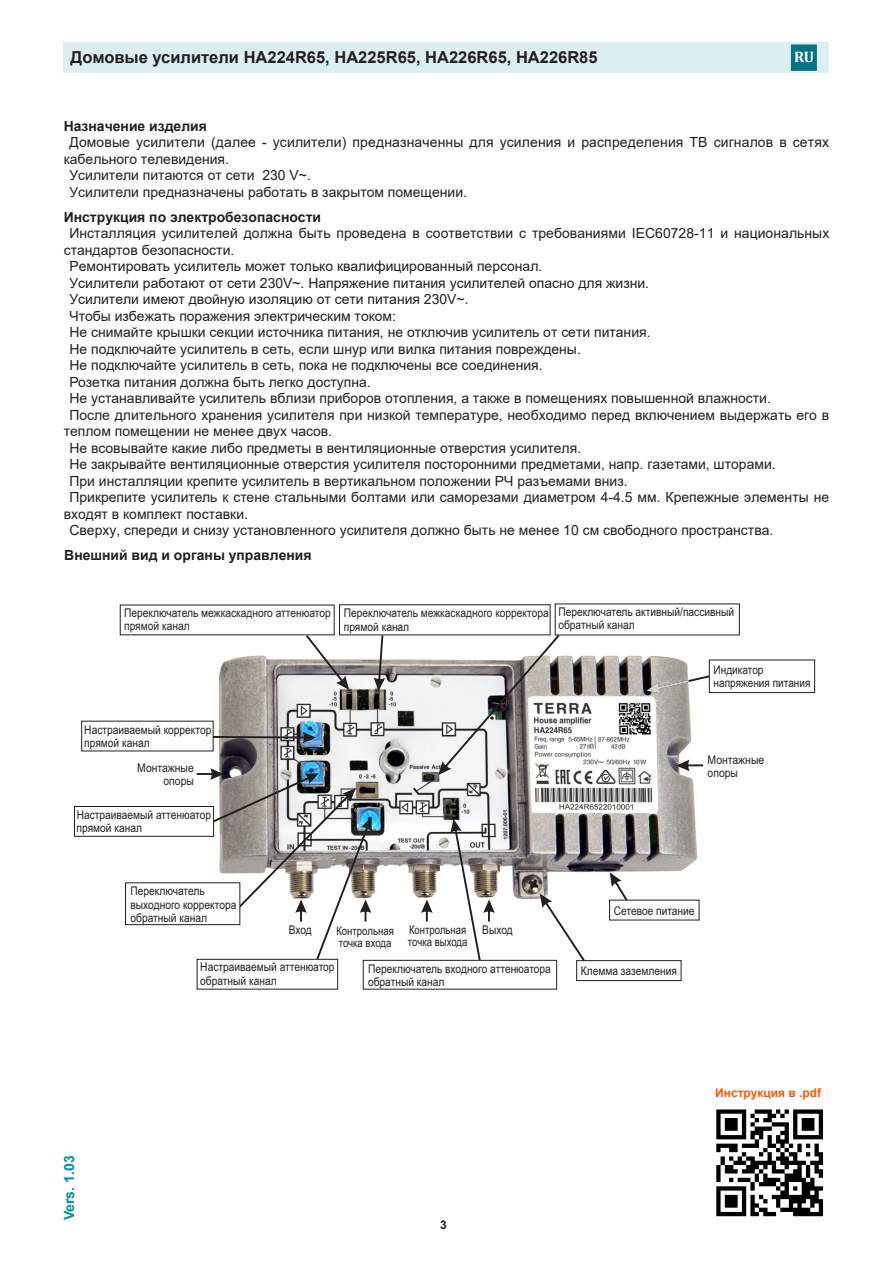
<style>
.page{position:relative;width:893px;height:1263px;background:#fff}
.page>*{position:absolute;margin:0;border:0;box-sizing:border-box;transform-origin:0 0}
.t1{font:700 16.5px "Arial";color:#231f20}
.t2{font:700 15.3px "Cambria";color:#fff}
.t3{font:700 14.1px "Arial";color:#008da8}
.heading_1{font:13.95px/16.5px "Arial";color:#231f20}
.Body_Text_2{font:13.95px "Arial";color:#231f20}
.Body_Text_2-2{font:700 13.95px "Arial";color:#231f20}
.heading_2{font:700 13.95px "Arial";color:#231f20}
.t4{font:12px/13.4px "Arial";color:#231f20;scale:.85 1}
.t5{font:12px/13.4px "Arial";color:#231f20;text-align:right;scale:.87 1}
.t6{font:12px/13.4px "Arial";color:#231f20;scale:.84 1}
.t7{font:12px/12px "Arial";color:#231f20;scale:.8 1}
.t8{font:700 12px "Arial";color:#ff5700}
.t9{font:700 12px "Arial";color:#231f20}
.t10{font:11.85px "Arial";color:#231f20;scale:.81 1}
</style>
<div class="page">
<div style="left:64px;top:43px;width:765px;height:30px;background:#ddeef3"></div>
<div style="left:791px;top:44px;width:26px;height:27px;background:#017384;border:2px solid #017384"></div>
<svg style="left:716px;top:1109px;width:107px;height:107px"></svg>
<img style="left:218px;top:655px;width:480px;height:267px">
<div style="left:74px;top:806px;width:140px;height:31px;border:1px solid #231f20"></div>
<svg style="left:540px;top:893px;width:45px;height:68px"></svg>
<svg style="left:610px;top:872px;width:18px;height:28px"></svg>
<svg style="left:374px;top:635px;width:11px;height:56px"></svg>
<svg style="left:438px;top:635px;width:122px;height:140px"></svg>
<svg style="left:306px;top:635px;width:43px;height:55px"></svg>
<svg style="left:450px;top:819px;width:45px;height:141px"></svg>
<svg style="left:421px;top:899px;width:12px;height:22px"></svg>
<svg style="left:213px;top:732px;width:103px;height:11px"></svg>
<svg style="left:197px;top:768px;width:175px;height:194px"></svg>
<svg style="left:676px;top:760px;width:27px;height:11px"></svg>
<div style="left:339px;top:604px;width:211px;height:31px;border:1px solid #231f20"></div>
<div style="left:709px;top:660px;width:106px;height:33px;border:1px solid #231f20"></div>
<svg style="left:647px;top:675px;width:62px;height:18px"></svg>
<div style="left:126px;top:883px;width:114px;height:42px;background:#fff"></div>
<div style="left:125px;top:882px;width:115px;height:43px;border:1px solid #231f20"></div>
<div style="left:576px;top:960px;width:105px;height:21px;border:1px solid #231f20"></div>
<div style="left:610px;top:900px;width:89px;height:20px;background:#fff"></div>
<div style="left:197px;top:959px;width:141px;height:30px;background:#fff"></div>
<div style="left:197px;top:959px;width:141px;height:30px;border:1px solid #231f20"></div>
<div style="left:363px;top:960px;width:194px;height:29px;border:1px solid #231f20"></div>
<p class="t1" style="left:71px;top:45px;width:529px">Домовые усилители HA224R65, HA225R65, HA226R65, HA226R85</p>
<p class="t2" style="left:794px;top:46px;width:22px">RU</p>
<p class="heading_2" style="left:64px;top:116px;width:145px">Назначение изделия</p>
<p class="heading_1" style="left:64px;top:134px;width:767px;text-indent:6px">Домовые усилители (далее - усилители) предназначенны для усиления и распределения ТВ сигналов в сетях кабельного телевидения.</p>
<p class="Body_Text_2" style="left:69px;top:166px;width:243px">Усилители питаются от сети 230 V~.</p>
<p class="heading_1" style="left:69px;top:184px;width:399px">Усилители предназначены работать в закрытом помещении.</p>
<p class="Body_Text_2-2" style="left:64px;top:207px;width:259px">Инструкция по электробезопасности</p>
<p class="heading_1" style="left:64px;top:225px;width:767px;text-indent:6px">Инсталляция усилителей должна быть проведена в соответствии с требованиями IEC60728-11 и национальных стандартов безопасности.</p>
<p class="heading_1" style="left:69px;top:258px;width:474px">Ремонтировать усилитель может только квалифицированный персонал.</p>
<p class="Body_Text_2" style="left:69px;top:273px;width:581px">Усилители работают от сети 230V~. Напряжение питания усилителей опасно для жизни.</p>
<p class="Body_Text_2" style="left:69px;top:290px;width:401px">Усилители имеют двойную изоляцию от сети питания 230V~.</p>
<p class="Body_Text_2" style="left:69px;top:306px;width:328px">Чтобы избежать поражения электрическим током:</p>
<p class="heading_1" style="left:69px;top:324px;width:583px">Не снимайте крышки секции источника питания, не отключив усилитель от сети питания.</p>
<p class="Body_Text_2" style="left:69px;top:339px;width:513px">Не подключайте усилитель в сеть, если шнур или вилка питания повреждены.</p>
<p class="Body_Text_2" style="left:69px;top:356px;width:475px">Не подключайте усилитель в сеть, пока не подключены все соединения.</p>
<p class="heading_1" style="left:69px;top:374px;width:303px">Розетка питания должна быть легко доступна.</p>
<p class="heading_1" style="left:69px;top:390px;width:703px">Не устанавливайте усилитель вблизи приборов отопления, а также в помещениях повышенной влажности.</p>
<p class="heading_1" style="left:64px;top:407px;width:767px;text-indent:6px">После длительного хранения усилителя при низкой температуре, необходимо перед включением выдержать его в теплом помещении не менее двух часов.</p>
<p class="heading_1" style="left:69px;top:440px;width:513px">Не всовывайте какие либо предметы в вентиляционные отверстия усилителя.</p>
<p class="heading_1" style="left:69px;top:456px;width:708px">Не закрывайте вентиляционные отверстия усилителя посторонними предметами, напр. газетами, шторами.</p>
<p class="heading_1" style="left:69px;top:473px;width:560px">При инсталляции крепите усилитель в вертикальном положении РЧ разъемами вниз.</p>
<p class="heading_1" style="left:64px;top:489px;width:767px;text-indent:6px">Прикрепите усилитель к стене стальными болтами или саморезами диаметром 4-4.5 мм. Крепежные элементы не входят в комплект поставки.</p>
<p class="heading_1" style="left:69px;top:522px;width:705px">Сверху, cпереди и cнизу установленного усилителя должно быть не менее 10 см свободного пространства.</p>
<p class="Body_Text_2-2" style="left:64px;top:546px;width:249px">Внешний вид и органы управления</p>
<p class="t4" style="left:124px;top:606px;width:244px">Переключатель межкаскадного аттенюатор прямой канал</p>
<p class="t4" style="left:558px;top:605px;width:208px">Переключатель активный/пассивный обратный канал</p>
<p class="t4" style="left:344px;top:606px;width:243px">Переключатель межкаскадного корректора прямой канал</p>
<p class="t4" style="left:84px;top:722px;width:151px">Настраиваемый корректор прямой канал</p>
<p class="t5" style="left:137px;top:761px;width:67px">Монтажные опоры</p>
<p class="t4" style="left:77px;top:808px;width:160px">Настраиваемый аттенюатор прямой канал</p>
<p class="t4" style="left:131px;top:884px;width:126px">Переключатель выходного корректора обратный канал</p>
<p class="t4" style="left:289px;top:923px;width:29px">Вход</p>
<p class="t10" style="left:336px;top:922px;width:73px">Контрольная</p>
<p class="t4" style="left:482px;top:923px;width:37px">Выход</p>
<p class="t10" style="left:339px;top:934px;width:67px">точка входа</p>
<p class="t7" style="left:408px;top:924px;width:76px">Контрольная точка выхода</p>
<p class="t4" style="left:200px;top:960px;width:160px">Настраиваемый аттенюатор обратный канал</p>
<p class="t4" style="left:368px;top:962px;width:217px">Переключатель входного аттенюатора обратный канал</p>
<p class="t6" style="left:714px;top:663px;width:117px">Индикатор напряжения питания</p>
<p class="t5" style="left:708px;top:753px;width:67px;text-align:left">Монтажные опоры</p>
<p class="t4" style="left:614px;top:904px;width:97px">Сетевое питание</p>
<p class="t4" style="left:581px;top:964px;width:115px">Клемма заземления</p>
<p class="t3" style="left:59px;top:1220px;width:67px;rotate:-90deg">Vers. 1.03</p>
<p class="t9" style="left:440px;top:1216px;width:8px">3</p>
<p class="t8" style="left:715px;top:1085px;width:108px">Инструкция в .pdf</p>
</div>
